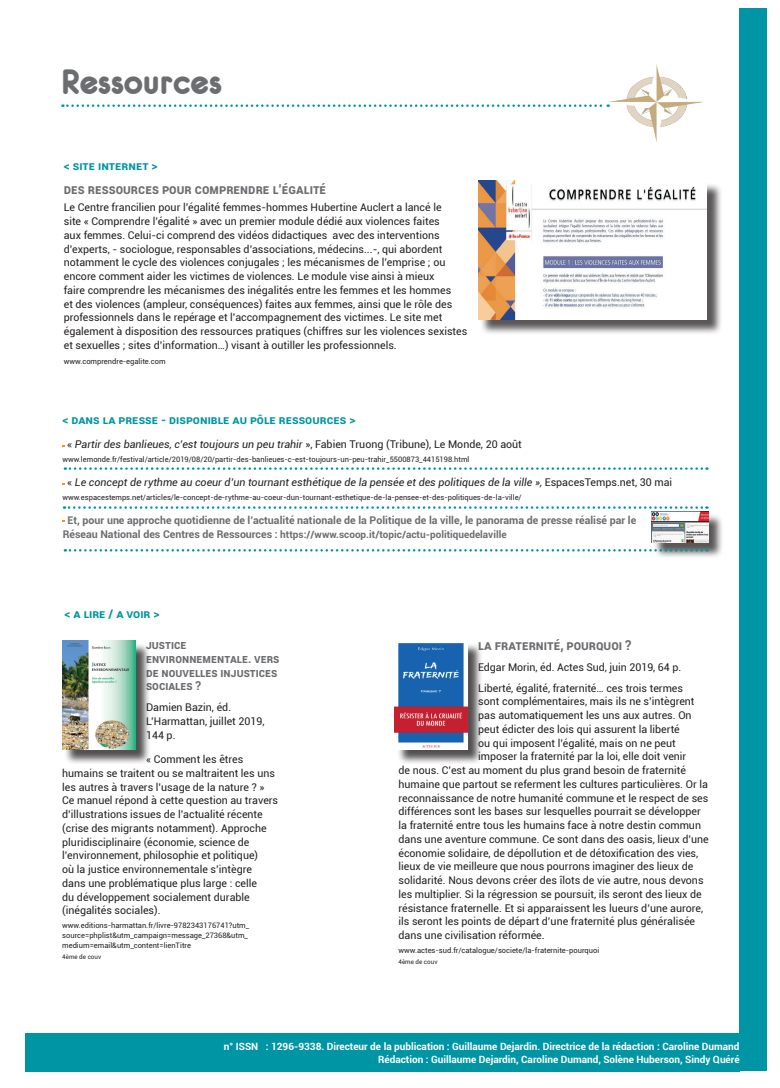
<style>
.page{position:relative;width:780px;height:1088px;background:#fff}
.page>*{position:absolute;margin:0;border:0;box-sizing:border-box;transform-origin:0 0}
.t1{font:37.5px "Eurofurencebold";color:#6c6d70}
.t2{font:700 13.62px "Roboto";color:#6c6d70;scale:.92 1}
.t3{font:700 12.25px/13.8px "Roboto";color:#6c6d70;scale:.92 1}
.t4{font:700 11.88px "Roboto";color:#0095a5}
.t5{font:10.62px/13.8px "Roboto";color:#231f20}
.t6{font:italic 10.62px "Roboto";color:#231f20}
.t7{font:700 10.62px "Roboto";color:#6c6d70}
.t8{font:700 10px/13.8px "Roboto";color:#fff;text-align:right}
.t9{font:700 10px "Roboto";color:#6c6d70}
.t10{font:7.5px/10px "Roboto";color:#231f20}
.t11{font:6.25px "Roboto";color:#231f20}
.s1{font-style:normal}
.s2{font-size:10.62px}
</style>
<div class="page">
<svg style="left:62px;top:104px;width:545px;height:3px"></svg>
<img style="left:607px;top:64px;width:97px;height:78px">
<div style="left:396px;top:642px;width:87px;height:122px;background:#231f20;opacity:.78"></div>
<img style="left:394px;top:642px;width:73px;height:107px">
<div style="left:739px;top:9px;width:27px;height:1062px;background:#0095a5"></div>
<svg style="left:64px;top:506px;width:643px;height:3px"></svg>
<svg style="left:65px;top:467px;width:642px;height:3px"></svg>
<div style="left:480px;top:182px;width:242px;height:153px;background:#231f20;opacity:.75"></div>
<img style="left:478px;top:181px;width:228px;height:139px">
<div style="left:653px;top:513px;width:70px;height:45px;background:#231f20;opacity:.75"></div>
<img style="left:651px;top:511px;width:57px;height:32px">
<svg style="left:65px;top:549px;width:642px;height:2px"></svg>
<div style="left:25px;top:1033px;width:714px;height:38px;background:#0095a5"></div>
<div style="left:64px;top:642px;width:87px;height:122px;background:#231f20;opacity:.78"></div>
<img style="left:62px;top:640px;width:73px;height:109px">
<h1 class="t1" style="left:61px;top:63px;width:162px">Ressources</h1>
<p class="t4" style="left:64px;top:158px;width:95px">&lt; site internet &gt;</p>
<p class="t2" style="left:64px;top:180px;width:287px">des ressources pour comprendre l’égalité</p>
<p class="t5" style="left:64px;top:200px;width:405px">Le Centre francilien pour l’égalité femmes-hommes Hubertine Auclert a lancé le<br>site « Comprendre l’égalité » avec un premier module dédié aux violences faites<br>aux femmes. Celui-ci comprend des vidéos didactiques avec des interventions d’experts, - sociologue, responsables d’associations, médecins...-, qui abordent notamment le cycle des violences conjugales ; les mécanismes de l’emprise ; ou encore comment aider les victimes de violences. Le module vise ainsi à mieux<br>faire comprendre les mécanismes des inégalités entre les femmes et les hommes<br>et des violences (ampleur, conséquences) faites aux femmes, ainsi que le rôle des professionnels dans le repérage et l’accompagnement des victimes. Le site met également à disposition des ressources pratiques (chiffres sur les violences sexistes et sexuelles ; sites d’information…) visant à outiller les professionnels.</p>
<p class="t10" style="left:64px;top:356px;width:103px">www.comprendre-egalite.com</p>
<p class="t4" style="left:62px;top:411px;width:294px">&lt; dans la presse - disponible au Pôle ressources &gt;</p>
<p class="t6" style="left:67px;top:437px;width:456px"><span class="s1">«</span> Partir des banlieues, c’est toujours un peu trahir <span class="s1">», Fabien Truong (Tribune), Le Monde, 20 août</span></p>
<p class="t10" style="left:62px;top:454px;width:408px">www.lemonde.fr/festival/article/2019/08/20/partir-des-banlieues-c-est-toujours-un-peu-trahir_5500873_4415198.html</p>
<p class="t6" style="left:67px;top:475px;width:606px"><span class="s1">«</span> Le concept de rythme au coeur d’un tournant esthétique de la pensée et des politiques de la ville », <span class="s1">EspacesTemps.net, 30 mai</span></p>
<p class="t10" style="left:62px;top:492px;width:461px">www.espacestemps.net/articles/le-concept-de-rythme-au-coeur-dun-tournant-esthetique-de-la-pensee-et-des-politiques-de-la-ville/</p>
<p class="t7" style="left:68px;top:513px;width:570px">Et, pour une approche quotidienne de l’actualité nationale de la Politique de la ville, le panorama de presse réalisé par le</p>
<p class="t9" style="left:63px;top:527px;width:445px"><span class="s2">Réseau National des Centres de Ressources :</span> https://www.scoop.it/topic/actu-politiquedelaville</p>
<p class="t4" style="left:64px;top:605px;width:97px">&lt; a lire / a voir &gt;</p>
<p class="t3" style="left:146px;top:637px;width:146px">Justice environnementale. vers de nouvelles INJUSTICES<br>SOCIALES</p>
<p class="t3" style="left:196px;top:678px;width:8px">?</p>
<p class="t5" style="left:146px;top:700px;width:120px">Damien Bazin, éd.<br>L’Harmattan, juillet 2019,<br>144 p.</p>
<p class="t5" style="left:62px;top:752px;width:217px;text-indent:84px">« Comment les êtres humains se traitent ou se maltraitent les uns les autres à travers l’usage de la nature ? » Ce manuel répond à cette question au travers d’illustrations issues de l’actualité récente (crise des migrants notamment). Approche pluridisciplinaire (économie, science de l’environnement, philosophie et politique)<br>où la justice environnementale s’intègre<br>dans une problématique plus large : celle<br>du développement socialement durable (inégalités sociales).</p>
<p class="t10" style="left:62px;top:920px;width:188px">www.editions-harmattan.fr/livre-9782343176741?utm_ source=phplist&amp;utm_campaign=message_27368&amp;utm_ medium=email&amp;utm_content=lienTitre</p>
<p class="t11" style="left:62px;top:952px;width:40px">4ème de couv</p>
<p class="t2" style="left:478px;top:635px;width:168px">La fraternité, pourquoi ?</p>
<p class="t5" style="left:478px;top:656px;width:206px;line-height:20.9px">Edgar Morin, éd. Actes Sud, juin 2019, 64 p.<br>Liberté, égalité, fraternité… ces trois termes</p>
<p class="t5" style="left:478px;top:694px;width:218px">sont complémentaires, mais ils ne s’intègrent</p>
<p class="t5" style="left:478px;top:708px;width:215px">pas automatiquement les uns aux autres. On</p>
<p class="t5" style="left:478px;top:722px;width:203px">peut édicter des lois qui assurent la liberté</p>
<p class="t5" style="left:478px;top:735px;width:199px">ou qui imposent l’égalité, mais on ne peut</p>
<p class="t5" style="left:478px;top:749px;width:209px">imposer la fraternité par la loi, elle doit venir</p>
<p class="t5" style="left:398px;top:763px;width:289px">de nous. C’est au moment du plus grand besoin de fraternité</p>
<p class="t5" style="left:398px;top:777px;width:311px">humaine que partout se referment les cultures particulières. Or la</p>
<p class="t5" style="left:398px;top:790px;width:311px">reconnaissance de notre humanité commune et le respect de ses</p>
<p class="t5" style="left:398px;top:804px;width:304px">différences sont les bases sur lesquelles pourrait se développer</p>
<p class="t5" style="left:398px;top:818px;width:304px">la fraternité entre tous les humains face à notre destin commun</p>
<p class="t5" style="left:398px;top:832px;width:312px">dans une aventure commune. Ce sont dans des oasis, lieux d’une</p>
<p class="t5" style="left:398px;top:845px;width:301px">économie solidaire, de dépollution et de détoxification des vies,</p>
<p class="t5" style="left:398px;top:859px;width:296px">lieux de vie meilleure que nous pourrons imaginer des lieux de</p>
<p class="t5" style="left:398px;top:873px;width:306px">solidarité. Nous devons créer des îlots de vie autre, nous devons</p>
<p class="t5" style="left:398px;top:887px;width:305px">les multiplier. Si la régression se poursuit, ils seront des lieux de</p>
<p class="t5" style="left:398px;top:900px;width:306px">résistance fraternelle. Et si apparaissent les lueurs d’une aurore,</p>
<p class="t5" style="left:398px;top:914px;width:298px">ils seront les points de départ d’une fraternité plus généralisée</p>
<p class="t5" style="left:398px;top:928px;width:148px">dans une civilisation réformée.</p>
<p class="t10" style="left:398px;top:945px;width:202px">www.actes-sud.fr/catalogue/societe/la-fraternite-pourquoi</p>
<p class="t11" style="left:398px;top:957px;width:40px">4ème de couv</p>
<p class="t8" style="left:224px;top:1039px;width:517px">n° ISSN : 1296-9338. Directeur de la publication : Guillaume Dejardin. Directrice de la rédaction : Caroline Dumand<br>Rédaction : Guillaume Dejardin, Caroline Dumand, Solène Huberson, Sindy Quéré</p>
</div>
